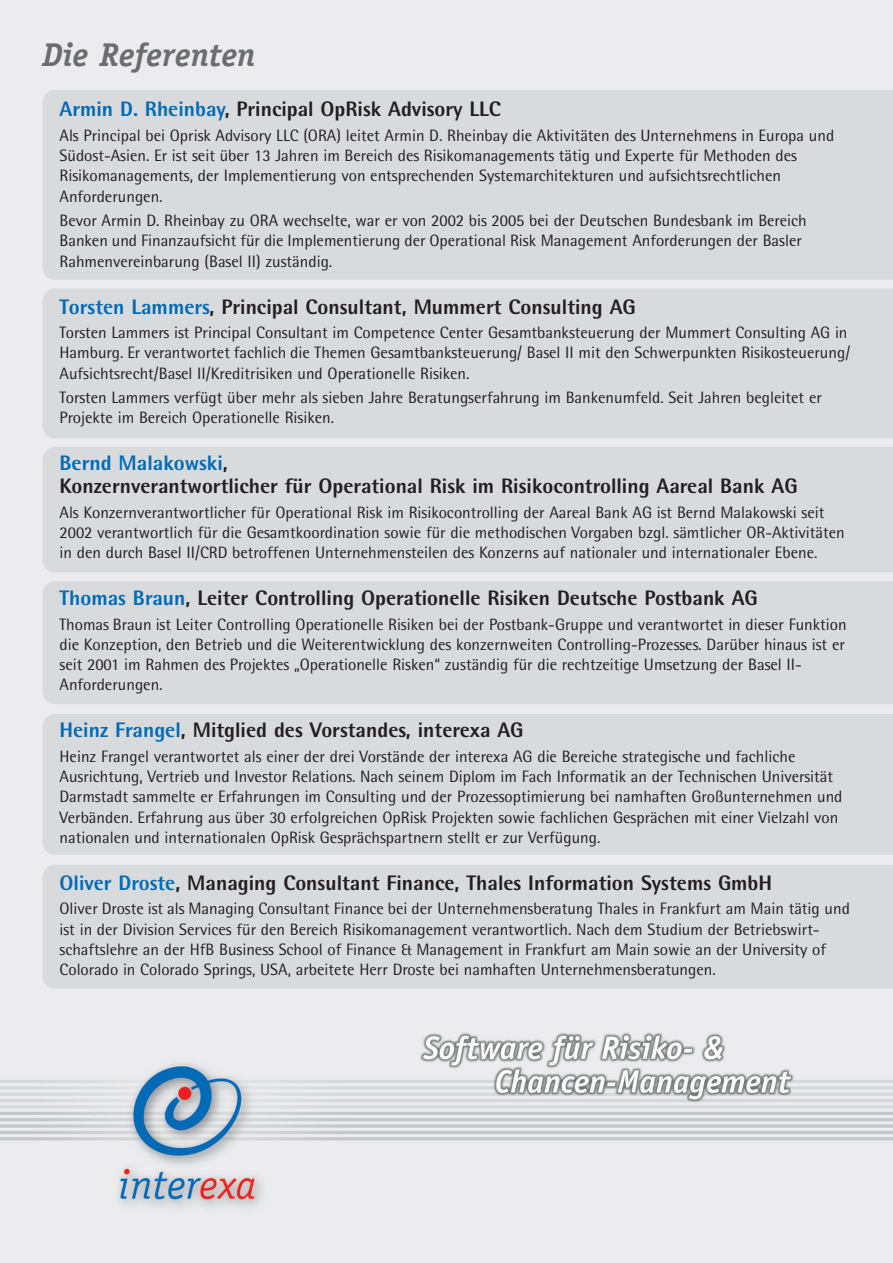
<style>
.page{position:relative;width:893px;height:1263px;background:#fff}
.page>*{position:absolute;margin:0;border:0;box-sizing:border-box;transform-origin:0 0}
.t1{font:italic 700 33px "Officina Serif";color:#6c6d70}
.t2{font:800 21px/22.5px "AT Rotis Semi Sans";color:#231f20}
.t3{font:16.5px/20.2px "AT Rotis Semi Sans";color:#231f20}
.s1{color:#006bb6}
</style>
<div class="page">
<img style="left:0;top:0;width:893px;height:1263px">
<div style="left:43px;top:90px;width:850px;height:190px;background:#d9dadc"></div>
<div style="left:43px;top:581px;width:850px;height:123px;background:#d9dadc"></div>
<div style="left:43px;top:447px;width:850px;height:125px;background:#d9dadc"></div>
<div style="left:43px;top:288px;width:850px;height:150px;background:#d9dadc"></div>
<div style="left:43px;top:714px;width:850px;height:141px;background:#d9dadc"></div>
<div style="left:43px;top:865px;width:850px;height:124px;background:#d9dadc"></div>
<h1 class="t1" style="left:43px;top:43px;width:215px">Die Referenten</h1>
<p class="t2" style="left:60px;top:100px;width:443px"><span class="s1">Armin D. Rheinbay</span>, Principal OpRisk Advisory LLC</p>
<p class="t3" style="left:60px;top:127px;width:776px">Als Principal bei Oprisk Advisory LLC (ORA) leitet Armin D. Rheinbay die Aktivitäten des Unternehmens in Europa und Südost-Asien. Er ist seit über 13 Jahren im Bereich des Risikomanagements tätig und Experte für Methoden des Risikomanagements, der Implementierung von entsprechenden Systemarchitekturen und aufsichtsrechtlichen Anforderungen.</p>
<p class="t3" style="left:60px;top:212px;width:749px">Bevor Armin D. Rheinbay zu ORA wechselte, war er von 2002 bis 2005 bei der Deutschen Bundesbank im Bereich<br>Banken und Finanzaufsicht für die Implementierung der Operational Risk Management Anforderungen der Basler<br>Rahmenvereinbarung (Basel II) zuständig.</p>
<p class="t2" style="left:60px;top:297px;width:578px"><span class="s1">Torsten Lammers</span>, Principal Consultant, Mummert Consulting AG</p>
<p class="t3" style="left:60px;top:324px;width:792px">Torsten Lammers ist Principal Consultant im Competence Center Gesamtbanksteuerung der Mummert Consulting AG in<br>Hamburg. Er verantwortet fachlich die Themen Gesamtbanksteuerung/ Basel II mit den Schwerpunkten Risikosteuerung/<br>Aufsichtsrecht/Basel II/Kreditrisiken und Operationelle Risiken.</p>
<p class="t3" style="left:60px;top:389px;width:764px">Torsten Lammers verfügt über mehr als sieben Jahre Beratungserfahrung im Bankenumfeld. Seit Jahren begleitet er<br>Projekte im Bereich Operationelle Risiken.</p>
<p class="t2" style="left:60px;top:454px;width:739px"><span class="s1">Bernd Malakowski</span>,<br>Konzernverantwortlicher für Operational Risk im Risikocontrolling Aareal Bank AG</p>
<p class="t3" style="left:60px;top:503px;width:787px">Als Konzernverantwortlicher für Operational Risk im Risikocontrolling der Aareal Bank AG ist Bernd Malakowski seit<br>2002 verantwortlich für die Gesamtkoordination sowie für die methodischen Vorgaben bzgl. sämtlicher OR-Aktivitäten in den durch Basel II/CRD betroffenen Unternehmensteilen des Konzerns auf nationaler und internationaler Ebene.</p>
<p class="t2" style="left:60px;top:589px;width:700px"><span class="s1">Thomas Braun</span>, Leiter Controlling Operationelle Risiken Deutsche Postbank AG</p>
<p class="t3" style="left:60px;top:615px;width:789px">Thomas Braun ist Leiter Controlling Operationelle Risiken bei der Postbank-Gruppe und verantwortet in dieser Funktion die Konzeption, den Betrieb und die Weiterentwicklung des konzernweiten Controlling-Prozesses. Darüber hinaus ist er seit 2001 im Rahmen des Projektes „Operationelle Risken“ zuständig für die rechtzeitige Umsetzung der Basel II-Anforderungen.</p>
<p class="t2" style="left:60px;top:721px;width:465px"><span class="s1">Heinz Frangel</span>, Mitglied des Vorstandes, interexa AG</p>
<p class="t3" style="left:60px;top:748px;width:784px">Heinz Frangel verantwortet als einer der drei Vorstände der interexa AG die Bereiche strategische und fachliche Ausrichtung, Vertrieb und Investor Relations. Nach seinem Diplom im Fach Informatik an der Technischen Universität Darmstadt sammelte er Erfahrungen im Consulting und der Prozessoptimierung bei namhaften Großunternehmen und Verbänden. Erfahrung aus über 30 erfolgreichen OpRisk Projekten sowie fachlichen Gesprächen mit einer Vielzahl von nationalen und internationalen OpRisk Gesprächspartnern stellt er zur Verfügung.</p>
<p class="t2" style="left:60px;top:873px;width:714px"><span class="s1">Oliver Droste</span>, Managing Consultant Finance, Thales Information Systems GmbH</p>
<p class="t3" style="left:60px;top:900px;width:792px">Oliver Droste ist als Managing Consultant Finance bei der Unternehmensberatung Thales in Frankfurt am Main tätig und ist in der Division Services für den Bereich Risikomanagement verantwortlich. Nach dem Studium der Betriebswirt&shy;schaftslehre an der HfB Business School of Finance &amp; Management in Frankfurt am Main sowie an der University of Colorado in Colorado Springs, USA, arbeitete Herr Droste bei namhaften Unternehmensberatungen.</p>
</div>
